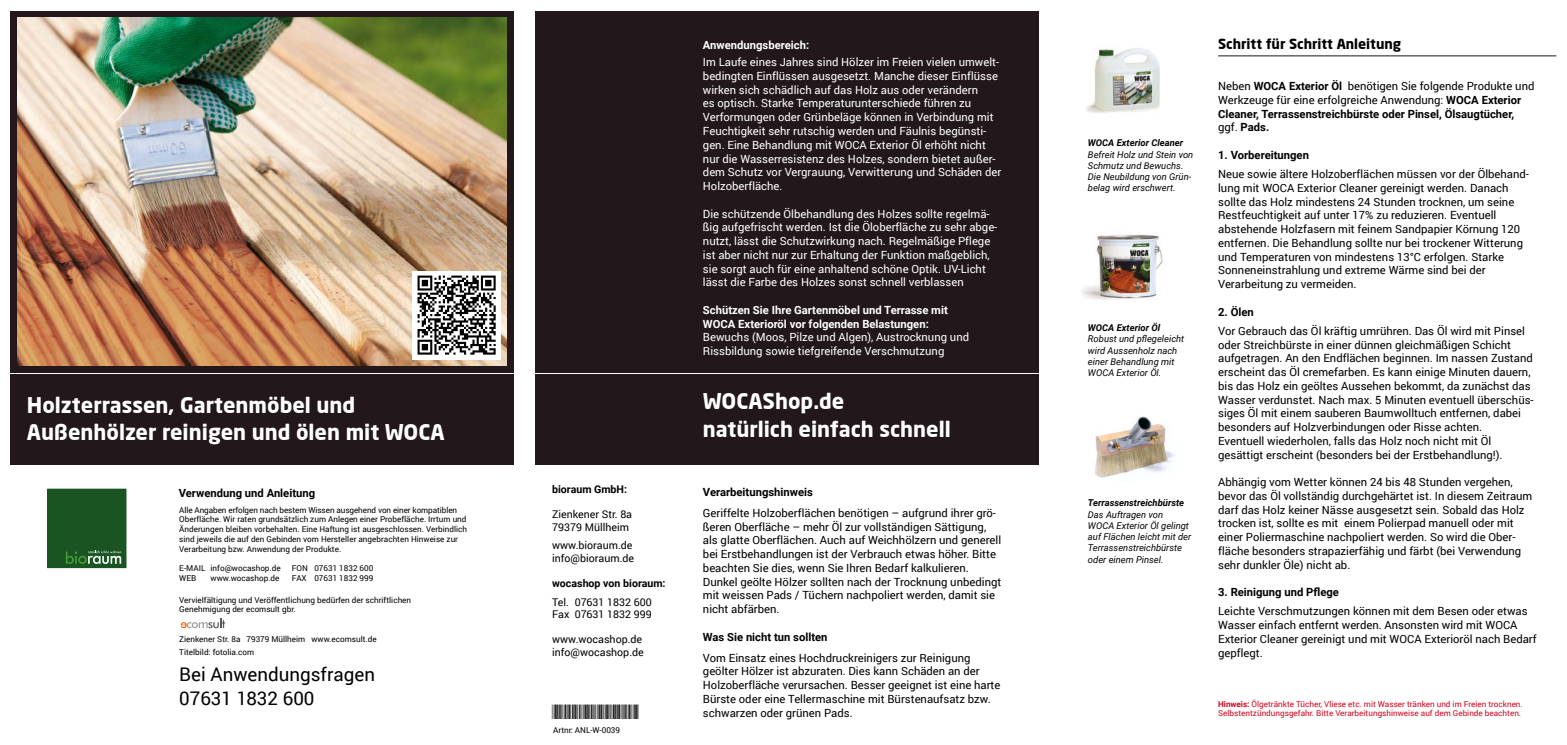
<style>
.page{position:relative;width:1567px;height:745px;background:#fff}
.page>*{position:absolute;margin:0;border:0;box-sizing:border-box;transform-origin:0 0}
.t1{font:700 21.25px/27.5px "Neo Sans";color:#fff}
.t2{font:18.75px/24.4px "Roboto";color:#000}
.t3{font:700 13.75px "Neo Sans";color:#000}
.t4{font:12.5px "Bar Code 39 Regular";color:#000}
.t5{font:11.25px/13.8px "Roboto";color:#000}
.t6{font:11.25px/13.8px "Roboto";color:#fff}
.t7{font:700 11.25px/13.8px "Roboto";color:#000}
.t8{font:700 11.25px/13.8px "Roboto";color:#fff}
.t9{font:10.62px/12.5px "Roboto";color:#000}
.t10{font:700 10.62px "Roboto";color:#000}
.t11{font:italic 9.38px/11.2px "Roboto";color:#000}
.t12{font:italic 700 9.38px "Roboto";color:#000}
.t13{font:8.12px/9.8px "Roboto";color:#000}
.t14{font:8.12px/9.8px "Roboto";color:#cd071e}
.s1{font-weight:400}
.s2{font-weight:700}
</style>
<div class="page">
<div style="left:535px;top:11px;width:503px;height:361px;background:#22171b"></div>
<div style="left:535px;top:374px;width:503px;height:90px;background:#22171b"></div>
<hr style="left:1217px;top:55px;width:339px;height:1px;background:#22171b">
<img style="left:1086px;top:48px;width:74px;height:65px">
<img style="left:1082px;top:234px;width:81px;height:66px">
<img style="left:1095px;top:416px;width:80px;height:62px">
<div style="left:11px;top:11px;width:503px;height:361px;background:#22171b"></div>
<img style="left:18px;top:18px;width:489px;height:347px">
<div style="left:11px;top:374px;width:503px;height:90px;background:#22171b"></div>
<div style="left:412px;top:270px;width:89px;height:89px;background:#fff"></div>
<img style="left:417px;top:275px;width:79px;height:80px">
<div style="left:48px;top:489px;width:78px;height:78px;background:#195422"></div>
<svg style="left:66px;top:550px;width:55px;height:13px"></svg>
<div style="left:47px;top:488px;width:79px;height:79px;border:1px solid #195422"></div>
<svg style="left:181px;top:618px;width:44px;height:9px"></svg>
<h1 class="t1" style="left:27px;top:390px;width:419px">Holzterrassen, Gartenmöbel und<br>Außenhölzer reinigen und ölen mit WOCA</h1>
<p class="t7" style="left:179px;top:485px;width:138px">Verwendung und Anleitung</p>
<p class="t13" style="left:179px;top:504px;width:289px">Alle Angaben erfolgen nach bestem Wissen ausgehend von einer kompatiblen Oberfläche. Wir raten grundsätzlich zum Anlegen einer Probefläche. Irrtum und Änderungen bleiben vorbehalten. Eine Haftung ist ausgeschlossen. Verbindlich sind jeweils die auf den Gebinden vom Hersteller angebrachten Hinweise zur Verarbeitung bzw. Anwendung der Produkte.</p>
<p class="t13" style="left:179px;top:562px;width:103px">E-MAIL info@wocashop.de</p>
<p class="t13" style="left:292px;top:562px;width:83px">FON 07631 1832 600</p>
<p class="t13" style="left:179px;top:572px;width:19px">WEB</p>
<p class="t13" style="left:210px;top:572px;width:70px">www.wocashop.de</p>
<p class="t13" style="left:292px;top:572px;width:83px">FAX 07631 1832 999</p>
<p class="t13" style="left:179px;top:594px;width:233px">Vervielfältigung und Veröffentlichung bedürfen der schriftlichen<br>Genehmigung der ecomsult gbr.</p>
<p class="t13" style="left:179px;top:631px;width:199px;line-height:13.2px">Zienkener Str. 8a 79379 Müllheim www.ecomsult.de<br>Titelbild: fotolia.com</p>
<h2 class="t2" style="left:179px;top:661px;width:197px">Bei Anwendungsfragen<br>07631 1832 600</h2>
<p class="t10" style="left:552px;top:481px;width:76px">bioraum GmbH:</p>
<p class="t9" style="left:552px;top:507px;width:81px">Zienkener Str. 8a<br>79379 Müllheim</p>
<p class="t9" style="left:552px;top:538px;width:83px">www.bioraum.de info@bioraum.de</p>
<p class="t10" style="left:552px;top:575px;width:115px">wocashop von bioraum:</p>
<p class="t9" style="left:552px;top:595px;width:101px">Tel. 07631 1832 600<br>Fax 07631 1832 999</p>
<p class="t9" style="left:552px;top:632px;width:93px">www.wocashop.de info@wocashop.de</p>
<p class="t4" style="left:552px;top:707px;width:88px">*ANL-W-0039*</p>
<p class="t13" style="left:553px;top:724px;width:68px">Artnr: ANL-W-0039</p>
<p class="t8" style="left:703px;top:38px;width:108px">Anwendungsbereich:</p>
<p class="t6" style="left:703px;top:55px;width:300px">Im Laufe eines Jahres sind Hölzer im Freien vielen umwelt&shy;bedingten Einflüssen ausgesetzt. Manche dieser Einflüsse wirken sich schädlich auf das Holz aus oder verändern<br>es optisch. Starke Temperaturunterschiede führen zu Verformungen oder Grünbeläge können in Verbindung mit Feuchtigkeit sehr rutschig werden und Fäulnis begünsti&shy;gen. Eine Behandlung mit WOCA Exterior Öl erhöht nicht nur die Wasserresistenz des Holzes, sondern bietet außer&shy;dem Schutz vor Vergrauung, Verwitterung und Schäden der Holzoberfläche.</p>
<p class="t6" style="left:703px;top:206px;width:296px">Die schützende Ölbehandlung des Holzes sollte regelmä&shy;ßig aufgefrischt werden. Ist die Öloberfläche zu sehr abge&shy;nutzt, lässt die Schutzwirkung nach. Regelmäßige Pflege ist aber nicht nur zur Erhaltung der Funktion maßgeblich, sie sorgt auch für eine anhaltend schöne Optik. UV-Licht lässt die Farbe des Holzes sonst schnell verblassen</p>
<p class="t8" style="left:703px;top:302px;width:246px">Schützen Sie Ihre Gartenmöbel und Terrasse mit<br>WOCA Exterioröl vor folgenden Belastungen:</p>
<p class="t6" style="left:703px;top:330px;width:268px">Bewuchs (Moos, Pilze und Algen), Austrocknung und<br>Rissbildung sowie tiefgreifende Verschmutzung</p>
<h1 class="t1" style="left:703px;top:386px;width:249px">WOCAShop.de<br>natürlich einfach schnell</h1>
<p class="t7" style="left:703px;top:484px;width:111px">Verarbeitungshinweis</p>
<p class="t5" style="left:703px;top:505px;width:300px">Geriffelte Holzoberflächen benötigen – aufgrund ihrer grö&shy;ßeren Oberfläche – mehr Öl zur vollständigen Sättigung, als glatte Oberflächen. Auch auf Weichhölzern und generell bei Erstbehandlungen ist der Verbrauch etwas höher. Bitte beachten Sie dies, wenn Sie Ihren Bedarf kalkulieren.<br>Dunkel geölte Hölzer sollten nach der Trocknung unbedingt mit weissen Pads / Tüchern nachpoliert werden, damit sie nicht abfärben.</p>
<p class="t7" style="left:703px;top:629px;width:126px">Was Sie nicht tun sollten</p>
<p class="t5" style="left:703px;top:649px;width:299px">Vom Einsatz eines Hochdruckreinigers zur Reinigung geölter Hölzer ist abzuraten. Dies kann Schäden an der Holzoberfläche verursachen. Besser geeignet ist eine harte Bürste oder eine Tellermaschine mit Bürstenaufsatz bzw. schwarzen oder grünen Pads.</p>
<p class="t12" style="left:1087px;top:136px;width:97px">WOCA Exterior Cleaner</p>
<p class="t11" style="left:1087px;top:148px;width:107px">Befreit Holz und Stein von<br>Schmutz und Bewuchs.<br>Die Neubildung von Grün&shy;belag wird erschwert.</p>
<p class="t12" style="left:1087px;top:321px;width:74px">WOCA Exterior Öl</p>
<p class="t11" style="left:1087px;top:333px;width:98px">Robust und pflegeleicht wird Aussenholz nach einer Behandlung mit<br>WOCA Exterior Öl.</p>
<p class="t12" style="left:1087px;top:496px;width:98px">Terrassenstreichbürste</p>
<p class="t11" style="left:1087px;top:508px;width:105px">Das Auftragen von<br>WOCA Exterior Öl gelingt auf Flächen leicht mit der<br>Terrassenstreichbürste oder einem Pinsel.</p>
<p class="t3" style="left:1217px;top:35px;width:184px">Schritt für Schritt Anleitung</p>
<p class="t7" style="left:1217px;top:79px;width:318px"><span class="s1">Neben</span> WOCA Exterior Öl <span class="s1">benötigen Sie folgende Produkte und Werkzeuge für eine erfolgreiche Anwendung:</span> WOCA Exterior Cleaner, Terrassenstreichbürste oder Pinsel, Ölsaugtücher, <span class="s1">ggf.</span> Pads.</p>
<p class="t7" style="left:1217px;top:147px;width:92px">1. Vorbereitungen</p>
<p class="t5" style="left:1217px;top:167px;width:312px">Neue sowie ältere Holzoberflächen müssen vor der Ölbehand&shy;lung mit WOCA Exterior Cleaner gereinigt werden. Danach sollte das Holz mindestens 24 Stunden trocknen, um seine Restfeuchtigkeit auf unter 17% zu reduzieren. Eventuell abstehende Holzfasern mit feinem Sandpapier Körnung 120 entfernen. Die Behandlung sollte nur bei trockener Witterung und Temperaturen von mindestens 13°C erfolgen. Starke Sonneneinstrahlung und extreme Wärme sind bei der Verarbeitung zu vermeiden.</p>
<p class="t7" style="left:1217px;top:304px;width:37px">2. Ölen</p>
<p class="t5" style="left:1217px;top:323px;width:317px">Vor Gebrauch das Öl kräftig umrühren. Das Öl wird mit Pinsel oder Streichbürste in einer dünnen gleichmäßigen Schicht aufgetragen. An den Endflächen beginnen. Im nassen Zustand erscheint das Öl cremefarben. Es kann einige Minuten dauern, bis das Holz ein geöltes Aussehen bekommt, da zunächst das Wasser verdunstet. Nach max. 5 Minuten eventuell überschüs&shy;siges Öl mit einem sauberen Baumwolltuch entfernen, dabei besonders auf Holzverbindungen oder Risse achten.<br>Eventuell wiederholen, falls das Holz noch nicht mit Öl gesättigt erscheint (besonders bei der Erstbehandlung!).</p>
<p class="t5" style="left:1217px;top:474px;width:316px">Abhängig vom Wetter können 24 bis 48 Stunden vergehen, bevor das Öl vollständig durchgehärtet ist. In diesem Zeitraum darf das Holz keiner Nässe ausgesetzt sein. Sobald das Holz trocken ist, sollte es mit einem Polierpad manuell oder mit einer Poliermaschine nachpoliert werden. So wird die Ober&shy;fläche besonders strapazierfähig und färbt (bei Verwendung sehr dunkler Öle) nicht ab.</p>
<p class="t7" style="left:1217px;top:584px;width:122px">3. Reinigung und Pflege</p>
<p class="t5" style="left:1217px;top:603px;width:320px">Leichte Verschmutzungen können mit dem Besen oder etwas Wasser einfach entfernt werden. Ansonsten wird mit WOCA Exterior Cleaner gereinigt und mit WOCA Exterioröl nach Bedarf gepflegt.</p>
<p class="t14" style="left:1217px;top:698px;width:306px"><span class="s2">Hinweis:</span> Ölgetränkte Tücher, Vliese etc. mit Wasser tränken und im Freien trocknen.<br>Selbstentzündungsgefahr. Bitte Verarbeitungshinweise auf dem Gebinde beachten.</p>
</div>
